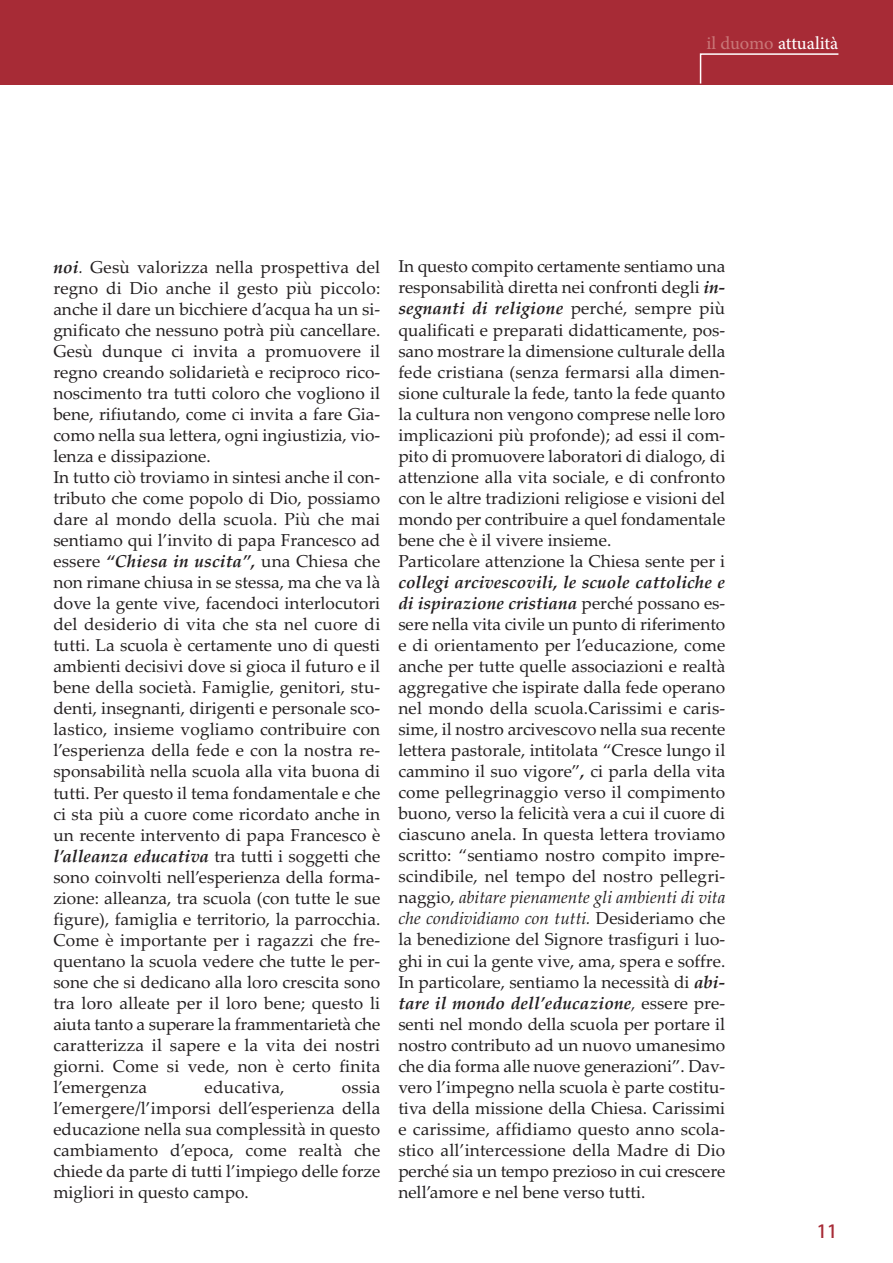
<style>
.page{position:relative;width:893px;height:1263px;background:#fff}
.page>*{position:absolute;margin:0;border:0;box-sizing:border-box;transform-origin:0 0}
.t1{font:18px "Adobe Hebrew";letter-spacing:-.005em;color:#fff}
.t2{font:18px "Adobe Heiti Std";color:#a72b36}
.t3{font:17.25px/21px "Palatino Linotype";color:#231f20}
.s1{color:#c97677}
.s2{font-weight:700;font-style:italic}
.s3{font-style:italic}
</style>
<div class="page">
<div style="left:0;top:0;width:893px;height:85px;background:#a72b36"></div>
<p class="t1" style="left:706px;top:37px;width:133px"><span class="s1">il duomo</span> attualità</p>
<p class="t3" style="left:53px;top:256px;width:328px"><span class="s2">noi</span><span class="s3">.</span> Gesù valorizza nella prospettiva del regno di Dio anche il gesto più piccolo: anche il dare un bicchiere d’acqua ha un si&shy;gnificato che nessuno potrà più cancellare.<br>Gesù dunque ci invita a promuovere il regno creando solidarietà e reciproco rico&shy;noscimento tra tutti coloro che vogliono il bene, rifiutando, come ci invita a fare Gia&shy;como nella sua lettera, ogni ingiustizia, vio&shy;lenza e dissipazione.<br>In tutto ciò troviamo in sintesi anche il con&shy;tributo che come popolo di Dio, possiamo dare al mondo della scuola. Più che mai sentiamo qui l’invito di papa Francesco ad essere <span class="s2">“Chiesa in uscita”,</span> una Chiesa che non rimane chiusa in se stessa, ma che va là dove la gente vive, facendoci interlocutori del desiderio di vita che sta nel cuore di tutti. La scuola è certamente uno di questi ambienti decisivi dove si gioca il futuro e il bene della società. Famiglie, genitori, stu&shy;denti, insegnanti, dirigenti e personale sco&shy;lastico, insieme vogliamo contribuire con l’esperienza della fede e con la nostra re&shy;sponsabilità nella scuola alla vita buona di tutti. Per questo il tema fondamentale e che ci sta più a cuore come ricordato anche in un recente intervento di papa Francesco è <span class="s2">l’alleanza educativa</span> tra tutti i soggetti che sono coinvolti nell’esperienza della forma&shy;zione: alleanza, tra scuola (con tutte le sue figure), famiglia e territorio, la parrocchia.<br>Come è importante per i ragazzi che fre&shy;quentano la scuola vedere che tutte le per&shy;sone che si dedicano alla loro crescita sono tra loro alleate per il loro bene; questo li aiuta tanto a superare la frammentarietà che caratterizza il sapere e la vita dei nostri giorni. Come si vede, non è certo finita l’emergenza</p>
<p class="t3" style="left:205px;top:1076px;width:81px">educativa,</p>
<p class="t3" style="left:53px;top:1076px;width:328px;text-align:justify;text-indent:289px">ossia l’emergere/l’imporsi dell’esperienza della educazione nella sua complessità in questo cambiamento d’epoca, come realtà che chiede da parte di tutti l’impiego delle forze migliori in questo campo.</p>
<p class="t3" style="left:398px;top:256px;width:328px">In questo compito certamente sentiamo una responsabilità diretta nei confronti degli <span class="s2">in&shy;segnanti di religione</span> perché, sempre più qualificati e preparati didatticamente, pos&shy;sano mostrare la dimensione culturale della fede cristiana (senza fermarsi alla dimen&shy;sione culturale la fede, tanto la fede quanto la cultura non vengono comprese nelle loro implicazioni più profonde); ad essi il com&shy;pito di promuovere laboratori di dialogo, di attenzione alla vita sociale, e di confronto con le altre tradizioni religiose e visioni del mondo per contribuire a quel fondamentale bene che è il vivere insieme.<br>Particolare attenzione la Chiesa sente per i</p>
<p class="t3" style="left:398px;top:571px;width:328px;text-align:justify"><span class="s2">collegi arcivescovili, le scuole cattoliche e di ispirazione cristiana</span> perché possano es&shy;sere nella vita civile un punto di riferimento e di orientamento per l’educazione, come anche per tutte quelle associazioni e realtà aggregative che ispirate dalla fede operano nel mondo della scuola.Carissimi e caris&shy;sime, il nostro arcivescovo nella sua recente lettera pastorale, intitolata “Cresce lungo il cammino il suo vigore”<span class="s2">,</span> ci parla della vita come pellegrinaggio verso il compimento buono, verso la felicità vera a cui il cuore di ciascuno anela. In questa lettera troviamo scritto: “sentiamo nostro compito impre&shy;scindibile, nel tempo del nostro pellegri&shy;naggio, <span class="s3">abitare pienamente gli ambienti di vita che condividiamo con tutti.</span> Desideriamo che la benedizione del Signore trasfiguri i luo&shy;ghi in cui la gente vive, ama, spera e soffre.<br>In particolare, sentiamo la necessità di <span class="s2">abi&shy;tare il mondo dell’educazione</span><span class="s3">,</span> essere pre&shy;senti nel mondo della scuola per portare il nostro contributo ad un nuovo umanesimo che dia forma alle nuove generazioni”. Dav&shy;vero l’impegno nella scuola è parte costitu&shy;tiva della missione della Chiesa. Carissimi e carissime, affidiamo questo anno scola&shy;stico all’intercessione della Madre di Dio perché sia un tempo prezioso in cui crescere nell’amore e nel bene verso tutti.</p>
<p class="t2" style="left:817px;top:1221px;width:22px">11</p>
</div>
